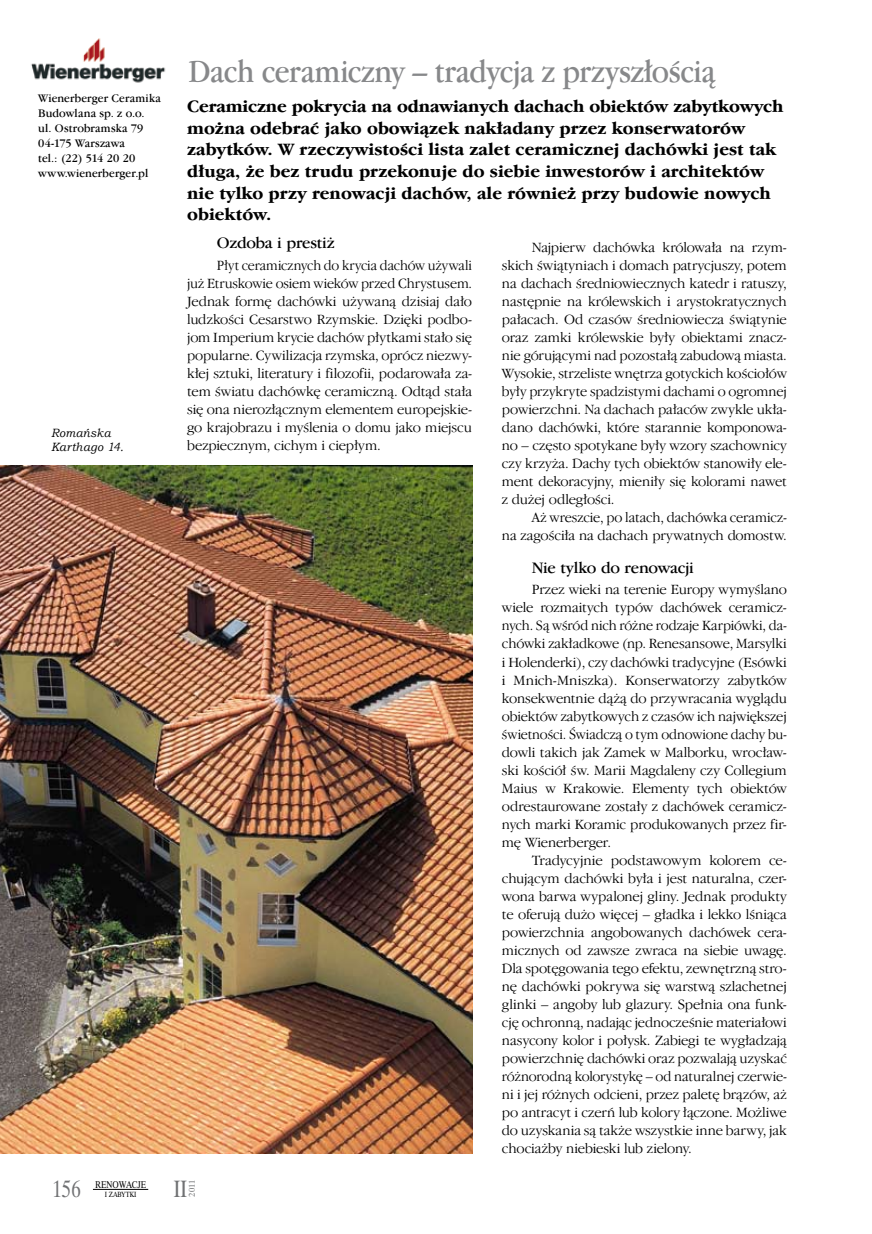
<style>
.page{position:relative;width:872px;height:1234px;background:#fff}
.page>*{position:absolute;margin:0;border:0;box-sizing:border-box;transform-origin:0 0}
.t1{font:33px "Garmd ITC Bk PL";letter-spacing:-.015em;color:#87888a;scale:.9 1}
.t2{font:23.55px "Dutch 801 Rm PL Roman A";color:#707173;scale:.8 1}
.t3{font:700 18px/21.6px "Garmd ITC Bk PL";color:#000}
.t4{font:16.5px "Garmd ITC Bk PL";letter-spacing:-.015em;color:#000}
.t5{font:14.7px/18px "Garmd ITC Lt PL";letter-spacing:-.005em;color:#000;text-align:justify}
.t6{font:14.7px/18px "Garmd ITC Lt PL";letter-spacing:-.005em;color:#000;text-align:justify;scale:.95 1}
.t7{font:12px/15px "Garmd ITC Bk PL";letter-spacing:.005em;color:#000;scale:.95 1}
.t8{font:italic 12px/14.2px "Bookman Old Style";letter-spacing:.01em;color:#000;scale:.95 1}
.t9{font:9.75px "Dutch 801 Rm PL Roman A";color:#000;scale:.8 1}
.t10{font:8.4px "Dutch 801 Rm PL Roman A";color:#707173}
.t11{font:7.5px "Dutch 801 Rm PL Roman A";color:#000;scale:.8 1}
</style>
<div class="page">
<hr style="left:93px;top:1188px;width:55px;height:1px;background:#000">
<img style="left:31px;top:38px;width:135px;height:45px">
<img style="left:0;top:466px;width:472px;height:686px">
<p class="t7" style="left:38px;top:91px;width:131px">Wienerberger Ceramika<br>Budowlana sp. z o.o. ul. Ostrobramska 79<br>04-175 Warszawa<br>tel.: (22) 514 20 20 www.wienerberger.pl</p>
<p class="t8" style="left:51px;top:425px;width:78px">Romańska<br>Karthago 14.</p>
<h1 class="t1" style="left:188px;top:52px;width:587px">Dach ceramiczny – tradycja z przyszłością</h1>
<p class="t3" style="left:187px;top:95px;width:598px">Ceramiczne pokrycia na odnawianych dachach obiektów zabytkowych można odebrać jako obowiązek nakładany przez konserwatorów zabytków. W rzeczywistości lista zalet ceramicznej dachówki jest tak długa, że bez trudu przekonuje do siebie inwestorów i architektów nie tylko przy renowacji dachów, ale również przy budowie nowych obiektów.</p>
<p class="t4" style="left:217px;top:233px;width:119px">Ozdoba i prestiż</p>
<p class="t6" style="left:187px;top:256px;width:301px;text-indent:30px">Płyt ceramicznych do krycia dachów używali już Etruskowie osiem wieków przed Chrystusem.<br>Jednak formę dachówki używaną dzisiaj dało ludzkości Cesarstwo Rzymskie. Dzięki podbo&shy;jom Imperium krycie dachów płytkami stało się popularne. Cywilizacja rzymska, oprócz niezwy&shy;kłej sztuki, literatury i filozofii, podarowała za&shy;tem światu dachówkę ceramiczną. Odtąd stała się ona nierozłącznym elementem europejskie&shy;go krajobrazu i myślenia o domu jako miejscu bezpiecznym, cichym i ciepłym.</p>
<p class="t5" style="left:502px;top:238px;width:286px;text-indent:30px">Najpierw dachówka królowała na rzym&shy;skich świątyniach i domach patrycjuszy, potem na dachach średniowiecznych katedr i ratuszy, następnie na królewskich i arystokratycznych pałacach. Od czasów średniowiecza świątynie oraz zamki królewskie były obiektami znacz&shy;nie górującymi nad pozostałą zabudową miasta.<br>Wysokie, strzeliste wnętrza gotyckich kościołów były przykryte spadzistymi dachami o ogromnej powierzchni. Na dachach pałaców zwykle ukła&shy;dano dachówki, które starannie komponowa&shy;no – często spotykane były wzory szachownicy czy krzyża. Dachy tych obiektów stanowiły ele&shy;ment dekoracyjny, mieniły się kolorami nawet z dużej odległości.</p>
<p class="t5" style="left:502px;top:508px;width:286px;text-align:right">Aż wreszcie, po latach, dachówka ceramicz-<br>na zagościła na dachach prywatnych domostw.</p>
<p class="t4" style="left:531px;top:558px;width:164px">Nie tylko do renowacji</p>
<p class="t5" style="left:502px;top:580px;width:286px;text-indent:30px">Przez wieki na terenie Europy wymyślano wiele rozmaitych typów dachówek ceramicz&shy;nych. Są wśród nich różne rodzaje Karpiówki, da&shy;chówki zakładkowe (np. Renesansowe, Marsylki i Holenderki), czy dachówki tradycyjne (Esówki i Mnich-Mniszka). Konserwatorzy zabytków konsekwentnie dążą do przywracania wyglądu obiektów zabytkowych z czasów ich największej świetności. Świadczą o tym odnowione dachy bu&shy;dowli takich jak Zamek w Malborku, wrocław&shy;ski kościół św. Marii Magdaleny czy Collegium Maius w Krakowie. Elementy tych obiektów odrestaurowane zostały z dachówek ceramicz&shy;nych marki Koramic produkowanych przez fir&shy;mę Wienerberger.</p>
<p class="t5" style="left:502px;top:850px;width:286px;text-indent:30px">Tradycyjnie podstawowym kolorem ce&shy;chującym dachówki była i jest naturalna, czer&shy;wona barwa wypalonej gliny. Jednak produkty te oferują dużo więcej – gładka i lekko lśniąca powierzchnia angobowanych dachówek cera&shy;micznych od zawsze zwraca na siebie uwagę.<br>Dla spotęgowania tego efektu, zewnętrzną stro&shy;nę dachówki pokrywa się warstwą szlachetnej glinki – angoby lub glazury. Spełnia ona funk&shy;cję ochronną, nadając jednocześnie materiałowi nasycony kolor i połysk. Zabiegi te wygładzają powierzchnię dachówki oraz pozwalają uzyskać różnorodną kolorystykę – od naturalnej czerwie&shy;ni i jej różnych odcieni, przez paletę brązów, aż po antracyt i czerń lub kolory łączone. Możliwe do uzyskania są także wszystkie inne barwy, jak chociażby niebieski lub zielony.</p>
<h2 class="t2" style="left:53px;top:1173px;width:37px">156</h2>
<p class="t11" style="left:105px;top:1189px;width:41px">I ZABYTKI</p>
<h2 class="t2" style="left:174px;top:1173px;width:19px">II</h2>
<p class="t10" style="left:187px;top:1196px;width:18px;rotate:-90deg">2011</p>
<p class="t9" style="left:95px;top:1178px;width:65px">RENOWACJE</p>
</div>
